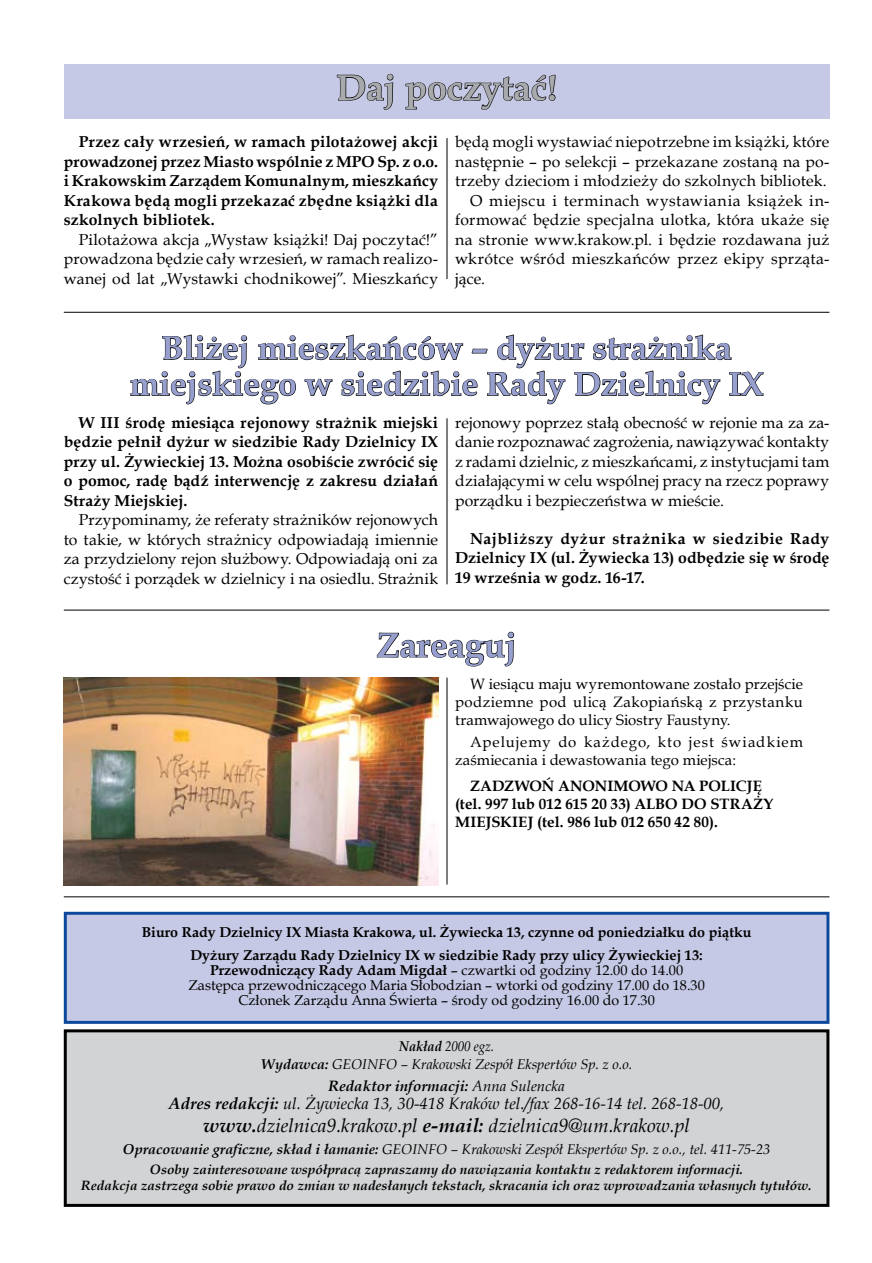
<style>
.page{position:relative;width:872px;height:1263px;background:#fff}
.page>*{position:absolute;margin:0;border:0;box-sizing:border-box;transform-origin:0 0}
.t1{font:700 36px "Book Antiqua";color:#a7a9ac}
.t2{font:700 34.5px "Book Antiqua";color:#979fce}
.t3{font:700 33px/36px "Book Antiqua";color:#979fce;text-align:center}
.t4{font:italic 19.5px "Book Antiqua";color:#000}
.t5{font:italic 16.5px "Book Antiqua";color:#000}
.t6{font:15.75px/19.5px "Book Antiqua";letter-spacing:.015em;color:#000;text-align:justify}
.t7{font:700 15.75px/19.5px "Book Antiqua";letter-spacing:.01em;color:#000;text-align:justify}
.t8{font:15.75px "Book Antiqua";letter-spacing:.04em;color:#000}
.t9{font:15px/18px "Book Antiqua";letter-spacing:.02em;color:#000;text-align:justify}
.t10{font:700 15px/18px "Book Antiqua";letter-spacing:.01em;color:#000}
.t11{font:italic 700 15px "Book Antiqua";color:#000}
.t12{font:14.25px/15px "Book Antiqua";color:#000;text-align:center}
.t13{font:700 14.25px/23.5px "Book Antiqua";color:#000;text-align:center}
.t14{font:italic 14.25px "Book Antiqua";color:#000}
.t15{font:italic 14.25px/18px "Book Antiqua";color:#000;text-align:center;scale:.9 1}
.t16{font:italic 700 13.5px/15.8px "Book Antiqua";color:#000;text-align:center}
.s1{font-weight:700}
.s2{font-weight:400}
</style>
<div class="page">
<div style="left:65px;top:913px;width:763px;height:109px;background:#c6c9e5"></div>
<div style="left:64px;top:912px;width:765px;height:112px;border:3px solid #0c499c"></div>
<div style="left:65px;top:1031px;width:763px;height:174px;background:#d1d3d4"></div>
<div style="left:64px;top:1029px;width:765px;height:178px;border:3px solid #000"></div>
<hr style="left:64px;top:610px;width:765px;height:1px;background:#000">
<div style="left:64px;top:64px;width:765px;height:54px;background:#c6c9e5"></div>
<svg style="left:130px;top:73px;width:634px;height:412px"></svg>
<hr style="left:446px;top:418px;width:1px;height:166px;background:#000">
<hr style="left:64px;top:312px;width:765px;height:1px;background:#000">
<img style="left:64px;top:678px;width:374px;height:208px">
<hr style="left:64px;top:896px;width:765px;height:1px;background:#000">
<hr style="left:446px;top:678px;width:1px;height:206px;background:#000">
<svg style="left:376px;top:631px;width:139px;height:36px"></svg>
<h1 class="t1" style="left:336px;top:63px;width:222px">Daj poczytać!</h1>
<p class="t6" style="left:455px;top:132px;width:376px">będą mogli wystawiać niepotrzebne im książki, które</p>
<p class="t6" style="left:455px;top:151px;width:376px">następnie – po selekcji – przekazane zostaną na po-</p>
<p class="t6" style="left:455px;top:171px;width:373px">trzeby dzieciom i młodzieży do szkolnych bibliotek.</p>
<p class="t8" style="left:470px;top:190px;width:361px">O miejscu i terminach wystawiania książek in-</p>
<p class="t6" style="left:455px;top:210px;width:376px">formować będzie specjalna ulotka, która ukaże się</p>
<p class="t6" style="left:455px;top:229px;width:376px">na stronie www.krakow.pl. i będzie rozdawana już</p>
<p class="t6" style="left:455px;top:249px;width:376px">wkrótce wśród mieszkańców przez ekipy sprząta-</p>
<p class="t6" style="left:455px;top:268px;width:32px">jące.</p>
<p class="t7" style="left:64px;top:132px;width:376px;text-indent:15px">Przez cały wrzesień, w ramach pilotażowej akcji prowadzonej przez Miasto wspólnie z MPO Sp. z o.o. i Krakowskim Zarządem Komunalnym, mieszkańcy Krakowa będą mogli przekazać zbędne książki dla szkolnych bibliotek.</p>
<p class="t6" style="left:64px;top:229px;width:376px;text-indent:15px">Pilotażowa akcja „Wystaw książki! Daj poczytać!” prowadzona będzie cały wrzesień, w ramach realizo&shy;wanej od lat „Wystawki chodnikowej”. Mieszkańcy</p>
<h3 class="t3" style="left:130px;top:330px;width:635px">Bliżej mieszkańców – dyżur strażnika miejskiego w siedzibie Rady Dzielnicy IX</h3>
<p class="t6" style="left:455px;top:412px;width:376px">rejonowy poprzez stałą obecność w rejonie ma za za&shy;danie rozpoznawać zagrożenia, nawiązywać kontakty z radami dzielnic, z mieszkańcami, z instytucjami tam działającymi w celu wspólnej pracy na rzecz poprawy porządku i bezpieczeństwa w mieście.</p>
<p class="t7" style="left:455px;top:529px;width:376px;text-indent:15px">Najbliższy dyżur strażnika w siedzibie Rady Dzielnicy IX (ul. Żywiecka 13) odbędzie się w środę 19 września w godz. 16-17.</p>
<p class="t7" style="left:64px;top:413px;width:376px;text-indent:15px">W III środę miesiąca rejonowy strażnik miejski będzie pełnił dyżur w siedzibie Rady Dzielnicy IX przy ul. Żywieckiej 13. Można osobiście zwrócić się o pomoc, radę bądź interwencję z zakresu działań Straży Miejskiej.</p>
<p class="t6" style="left:64px;top:510px;width:376px;text-indent:15px">Przypominamy, że referaty strażników rejonowych to takie, w których strażnicy odpowiadają imiennie za przydzielony rejon służbowy. Odpowiadają oni za czystość i porządek w dzielnicy i na osiedlu. Strażnik</p>
<h2 class="t2" style="left:376px;top:621px;width:141px">Zareaguj</h2>
<p class="t9" style="left:455px;top:674px;width:349px;text-indent:15px">W iesiącu maju wyremontowane zostało przejście podziemne pod ulicą Zakopiańską z przystanku tramwajowego do ulicy Siostry Faustyny.</p>
<p class="t9" style="left:455px;top:732px;width:349px;text-indent:15px">Apelujemy do każdego, kto jest świadkiem zaśmiecania i dewastowania tego miejsca:</p>
<p class="t10" style="left:455px;top:777px;width:320px;text-indent:15px">ZADZWOŃ ANONIMOWO NA POLICJĘ (tel. 997 lub 012 615 20 33) ALBO DO STRAŻY<br>MIEJSKIEJ (tel. 986 lub 012 650 42 80).</p>
<p class="t13" style="left:142px;top:920px;width:611px">Biuro Rady Dzielnicy IX Miasta Krakowa, ul. Żywiecka 13, czynne od po-nie- dział-ku do piątku<br>Dyżury Zarządu Rady Dzielnicy IX w siedzibie Rady przy ulicy Żywieckiej 13:</p>
<p class="t12" style="left:188px;top:962px;width:518px"><span class="s1">Przewodniczący Rady Adam Migdał</span> – czwartki od godziny 12.00 do 14.00<br>Zastępca przewodniczącego Maria Słobodzian – wtor-ki od go-dzi-ny 17.00 do 18.30<br>Członek Zarządu Anna Świerta – środy od godziny 16.00 do 17.30</p>
<p class="t15" style="left:261px;top:1036px;width:414px"><span class="s1">Nakład</span> 2000 egz.<br><span class="s1">Wydawca:</span> GEOINFO – Krakowski Zespół Eks-per-tów Sp. z o.o.</p>
<p class="t11" style="left:328px;top:1076px;width:238px">Redaktor informacji: <span class="s2">Anna Sulencka</span></p>
<p class="t5" style="left:169px;top:1092px;width:557px"><span class="s1">Adres redakcji:</span> ul. Żywiecka 13, 30-418 Kraków tel./fax 268-16-14 tel. 268-18-00,</p>
<p class="t4" style="left:203px;top:1111px;width:488px"><span class="s1">www.</span>dzielnica9.krakow.pl <span class="s1">e-mail:</span> dzielnica9@um.krakow.pl</p>
<p class="t14" style="left:123px;top:1139px;width:649px"><span class="s1">Opracowanie graficzne, skład i łamanie:</span> GEOINFO – Kra-kow-ski Zespół Ekspertów Sp. z o.o., tel. 411-75-23</p>
<p class="t16" style="left:81px;top:1161px;width:732px">Osoby zainteresowane współpracą zapraszamy do nawiązania kontaktu z redaktorem informacji.<br>Redakcja zastrzega sobie prawo do zmian w na-de-sła-nych tekstach, skracania ich oraz wprowadzania wła-snych tytułów.</p>
</div>
